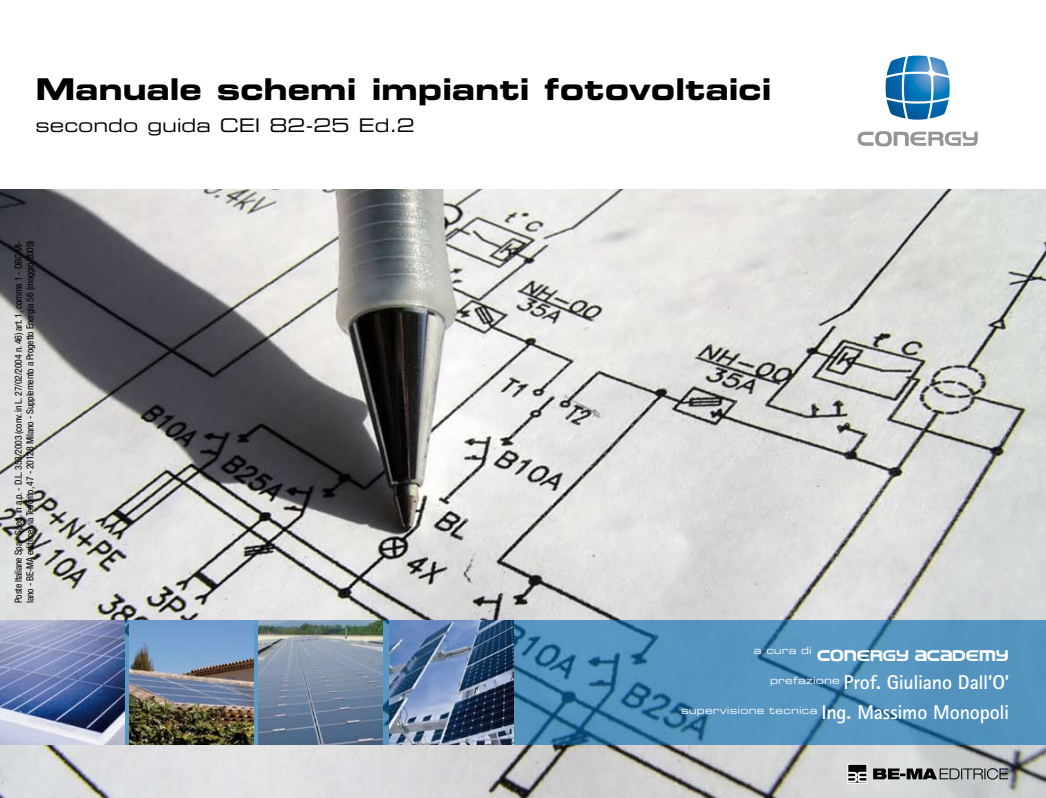
<style>
.page{position:relative;width:1046px;height:798px;background:#fff}
.page>*{position:absolute;margin:0;border:0;box-sizing:border-box;transform-origin:0 0}
.SF_Title{font:30px "Eurostile Bold Extended Two";letter-spacing:-.005em;color:#000}
.SF_Title-2{font:700 20px "Rotis Sans Serif";letter-spacing:-.015em;color:#fff}
.SF_Title-3{font:18.75px "Eurostile Extended Two";letter-spacing:-.005em;color:#000}
.t1{font:15px "Conergy Brand Font";color:#fff}
.SF_Title-4{font:10px "Eurostile Extended Two";letter-spacing:.015em;color:#fff}
.t2{font:condensed 9.75px/11.8px "Helvetica Neue";letter-spacing:-.02em;color:#000}
.s1{font-family:"Rotis Sans Serif";font-weight:700;font-size:20px}
</style>
<div class="page">
<svg style="left:857px;top:131px;width:120px;height:15px"></svg>
<svg style="left:885px;top:56px;width:64px;height:64px"></svg>
<img style="left:0;top:189px;width:1045px;height:608px">
<svg style="left:124px;top:620px;width:921px;height:124px;background:#4e8eb9"></svg>
<img style="left:0;top:620px;width:124px;height:124px">
<img style="left:129px;top:620px;width:124px;height:124px">
<img style="left:259px;top:620px;width:124px;height:124px">
<div style="left:848px;top:764px;width:18px;height:18px;background:#000"></div>
<div style="left:847px;top:763px;width:19px;height:20px;border:1px solid #fff"></div>
<svg style="left:847px;top:771px;width:19px;height:11px"></svg>
<svg style="left:873px;top:768px;width:135px;height:11px"></svg>
<img style="left:389px;top:620px;width:124px;height:124px">
<p class="SF_Title" style="left:35px;top:68px;width:737px">Manuale schemi impianti fotovoltaici</p>
<p class="SF_Title-3" style="left:35px;top:112px;width:381px">secondo guida CEI 82-25 Ed.2</p>
<p class="t2" style="left:12px;top:602px;width:364px;rotate:-90deg">Poste Italiane Spa - Sped. in a.p. - D.L. 353/2003 (conv. in L. 27/02/2004 n. 46) art. 1, comma 1 - DBC Mi&shy;lano - BE-MA editrice via Teocrito, 47 - 20128 Milano - Supplemento a Progetto Energia 56 (maggio 2009)</p>
<p class="SF_Title-4" style="left:753px;top:643px;width:60px">a cura di</p>
<p class="SF_Title-2" style="left:770px;top:669px;width:240px"><sup>prefazione</sup> Prof. Giuliano Dall’O’</p>
<p class="SF_Title-4" style="left:681px;top:703px;width:330px">supervisione tecnica <span class="s1">Ing. Massimo Monopoli</span></p>
<p class="t1" style="left:816px;top:646px;width:193px">CONERGY ACADEMY</p>
</div>
